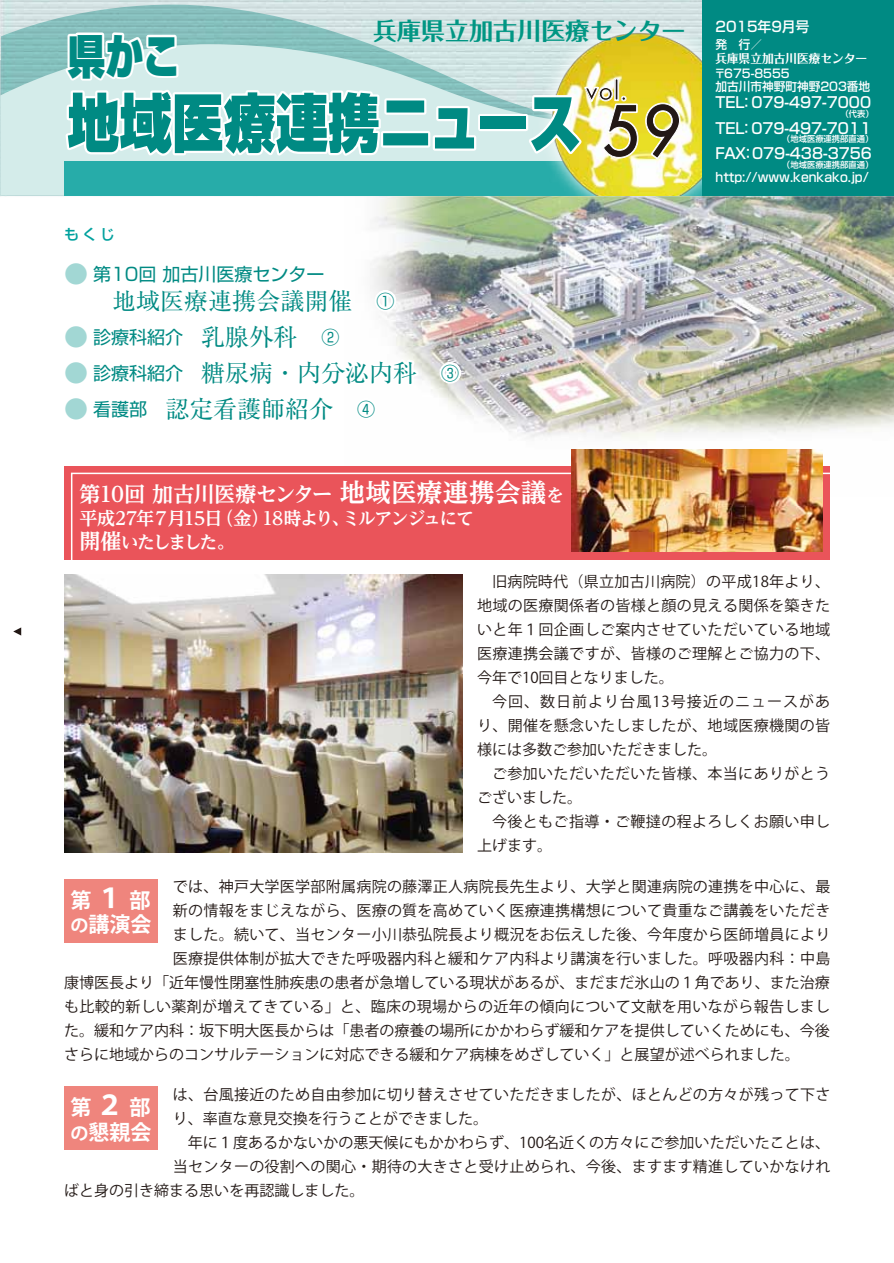
<style>
.page{position:relative;width:894px;height:1263px;background:#fff}
.page>*{position:absolute;margin:0;border:0;box-sizing:border-box;transform-origin:0 0}
.t1{font:500 69px "Futura";color:#221815;scale:.95 1}
.t2{font:900 63px "Shin Go Pro";color:#008a83;scale:.83 1}
.t3{font:900 46.5px "Shin Go Pro";color:#008a83;scale:.81 1}
.t4{font:500 25.5px "Futura";color:#221815}
.t5{font:24px "Ryumin Pro";color:#008a83}
.t6{font:700 24px "Folk Pro";color:#009683}
.t7{font:700 21px "Reim Ytwz Pro";letter-spacing:-.04em;color:#fff}
.t8{font:700 21px/24.8px "Koz Go Pro";color:#fff}
.t9{font:700 18px/23.7px "Reim Ytwz Pro";letter-spacing:-.085em;color:#fff}
.t10{font:18px "Shin Go Pro";color:#008a83}
.t11{font:15px/24px "Koz Go Pro";letter-spacing:.02em;color:#221815}
.t12{font:15px "Koz Go Pro";color:#221815}
.t13{font:500 15px "Shin Go Pro";color:#fff}
.t14{font:500 15px "Shin Go Pro";color:#00a19e}
.t15{font:500 14.25px "Shin Go Pro";color:#fff}
.t16{font:500 12.75px "Shin Go Pro";color:#fff}
.t17{font:500 12px/13.5px "Shin Go Pro";color:#fff}
.t18{font:700 12px "Folk Pro";color:#fff}
.t19{font:500 8.55px "Shin Go Pro";color:#fff}
.s1{font-family:"Ryumin Pro";font-size:24px;color:#a2d7d4}
.s2{font-family:"Shin Go Pro";font-size:18px}
.s3{font-family:"Ryumin Pro";font-size:24px}
.s4{color:#a2d7d4}
.s5{font-size:25.5px}
.s6{font-size:18px}
.s7{font-size:21px}
.s8{font-size:27px}
</style>
<div class="page">
<img style="left:422px;top:250px;width:471px;height:222px">
<img style="left:55px;top:0;width:838px;height:250px">
<svg style="left:55px;top:5px;width:647px;height:39px;background:#b5d4d4"></svg>
<svg style="left:0;top:44px;width:518px;height:152px;background:#c7e4e2"></svg>
<div style="left:64px;top:162px;width:829px;height:34px;background:#27aca9"></div>
<img style="left:0;top:0;width:55px;height:114px">
<svg style="left:13px;top:627px;width:8px;height:8px"></svg>
<img style="left:529px;top:10px;width:173px;height:19px">
<img style="left:518px;top:29px;width:184px;height:167px">
<div style="left:702px;top:0;width:191px;height:196px;background:#008a83"></div>
<svg style="left:61px;top:30px;width:417px;height:131px"></svg>
<div style="left:478px;top:114px;width:50px;height:17px;border:4px solid #fff"></div>
<svg style="left:524px;top:85px;width:157px;height:77px"></svg>
<div style="left:63px;top:261px;width:26px;height:26px;border:4px solid #fff;border-radius:50%"></div>
<div style="left:63px;top:324px;width:26px;height:26px;border:4px solid #fff;border-radius:50%"></div>
<div style="left:63px;top:360px;width:26px;height:26px;border:4px solid #fff;border-radius:50%"></div>
<svg style="left:436px;top:360px;width:27px;height:26px"></svg>
<div style="left:63px;top:396px;width:26px;height:26px;border:4px solid #fff;border-radius:50%"></div>
<svg style="left:87px;top:196px;width:335px;height:219px"></svg>
<div style="left:64px;top:466px;width:765px;height:93px;background:#ea545a"></div>
<div style="left:64px;top:879px;width:94px;height:64px;background:#ef857d"></div>
<div style="left:64px;top:1086px;width:94px;height:64px;background:#ef857d"></div>
<svg style="left:70px;top:472px;width:760px;height:88px"></svg>
<img style="left:64px;top:574px;width:398px;height:278px">
<img style="left:571px;top:450px;width:251px;height:102px">
<h3 class="t6" style="left:373px;top:10px;width:313px">兵庫県立加古川医療センター</h3>
<h3 class="t3" style="left:68px;top:19px;width:141px">県かこ</h3>
<h2 class="t2" style="left:68px;top:73px;width:620px">地域医療連携ニュース</h2>
<h3 class="t4" style="left:585px;top:73px;width:44px">vol.</h3>
<h1 class="t1" style="left:602px;top:84px;width:87px">59</h1>
<p class="t14" style="left:64px;top:222px;width:52px">もくじ</p>
<p class="t10" style="left:64px;top:259px;width:262px"><span class="s1">●</span> 第10回 加古川医療センター</p>
<h3 class="t5" style="left:64px;top:282px;width:331px">　　地域医療連携会議開催 <span class="s2">①</span></h3>
<p class="t10" style="left:64px;top:322px;width:277px"><span class="s1">●</span> 診療科紹介　<span class="s3">乳腺外科</span> ②</p>
<h3 class="t5" style="left:64px;top:354px;width:396px"><span class="s4">●</span> <span class="s2">診療科紹介　</span>糖尿病・内分泌内科　<span class="s2">③</span></h3>
<h3 class="t5" style="left:64px;top:390px;width:312px"><span class="s4">●</span> <span class="s2">看護部　</span>認定看護師紹介 <span class="s2">④</span></h3>
<h3 class="t7" style="left:79px;top:477px;width:486px">第10回 加古川医療センター <span class="s5">地域医療連携会議</span><span class="s6">を</span></h3>
<p class="t9" style="left:79px;top:507px;width:396px">平成27年７月15日（金）18時より、ミルアンジュにて<span class="s7">開催</span>いたしました。</p>
<p class="t15" style="left:715px;top:15px;width:95px">2015年9月号</p>
<p class="t17" style="left:715px;top:36px;width:48px">発　行／</p>
<p class="t18" style="left:715px;top:48px;width:153px">兵庫県立加古川医療センター</p>
<p class="t17" style="left:713px;top:65px;width:158px">〒675-8555<br>加古川市神野町神野203番地</p>
<p class="t13" style="left:715px;top:90px;width:157px">TEL：079-497-7000</p>
<p class="t19" style="left:840px;top:106px;width:35px">（代表）</p>
<p class="t13" style="left:715px;top:116px;width:157px">TEL：079-497-7011</p>
<p class="t19" style="left:781px;top:132px;width:93px">（地域医療連携部直通）</p>
<p class="t13" style="left:715px;top:141px;width:158px">FAX：079-438-3756</p>
<p class="t19" style="left:781px;top:157px;width:93px">（地域医療連携部直通）</p>
<p class="t16" style="left:715px;top:167px;width:155px">http://www.kenkako.jp/</p>
<p class="t11" style="left:477px;top:570px;width:354px;text-align:justify;text-indent:15px">旧病院時代（県立加古川病院）の平成18年より、地域の医療関係者の皆様と顔の見える関係を築きたいと年１回企画しご案内させていただいている地域医療連携会議ですが、皆様のご理解とご協力の下、今年で10回目となりました。</p>
<p class="t11" style="left:477px;top:690px;width:354px;text-align:justify;text-indent:15px">今回、数日前より台風13号接近のニュースがあり、開催を懸念いたしましたが、地域医療機関の皆様には多数ご参加いただきました。</p>
<p class="t11" style="left:477px;top:762px;width:354px;text-indent:15px">ご参加いただいただいた皆様、本当にありがとうございました。</p>
<p class="t11" style="left:477px;top:810px;width:354px;text-indent:15px">今後ともご指導・ご鞭撻の程よろしくお願い申し上げます。</p>
<p class="t11" style="left:173px;top:875px;width:658px">では、神戸大学医学部附属病院の藤澤正人病院長先生より、大学と関連病院の連携を中心に、最</p>
<p class="t11" style="left:173px;top:899px;width:658px">新の情報をまじえながら、医療の質を高めていく医療連携構想について貴重なご講義をいただき</p>
<p class="t11" style="left:173px;top:923px;width:658px">ました。続いて、当センター小川恭弘院長より概況をお伝えした後、今年度から医師増員により</p>
<p class="t11" style="left:173px;top:947px;width:658px">医療提供体制が拡大できた呼吸器内科と緩和ケア内科より講演を行いました。呼吸器内科：中島</p>
<p class="t12" style="left:64px;top:973px;width:766px">康博医長より「近年慢性閉塞性肺疾患の患者が急増している現状があるが、まだまだ氷山の１角であり、また治療</p>
<p class="t11" style="left:64px;top:995px;width:767px">も比較的新しい薬剤が増えてきている」と、臨床の現場からの近年の傾向について文献を用いながら報告しまし</p>
<p class="t12" style="left:64px;top:1021px;width:766px">た。緩和ケア内科：坂下明大医長からは「患者の療養の場所にかかわらず緩和ケアを提供していくためにも、今後</p>
<p class="t12" style="left:64px;top:1045px;width:736px">さらに地域からのコンサルテーションに対応できる緩和ケア病棟をめざしていく」と展望が述べられました。</p>
<p class="t11" style="left:173px;top:1083px;width:658px">は、台風接近のため自由参加に切り替えさせていただきましたが、ほとんどの方々が残って下さり、率直な意見交換を行うことができました。</p>
<p class="t11" style="left:188px;top:1131px;width:643px">年に１度あるかないかの悪天候にもかかわらず、100名近くの方々にご参加いただいたことは、</p>
<p class="t11" style="left:173px;top:1155px;width:658px">当センターの役割への関心・期待の大きさと受け止められ、今後、ますます精進していかなけれ</p>
<p class="t12" style="left:64px;top:1181px;width:301px">ばと身の引き締まる思いを再認識しました。</p>
<h3 class="t8" style="left:70px;top:889px;width:82px">第<span class="s8">１</span>部<span class="s6">の</span>講演会</h3>
<h3 class="t8" style="left:70px;top:1096px;width:82px">第<span class="s8">２</span>部<span class="s6">の</span>懇親会</h3>
</div>
